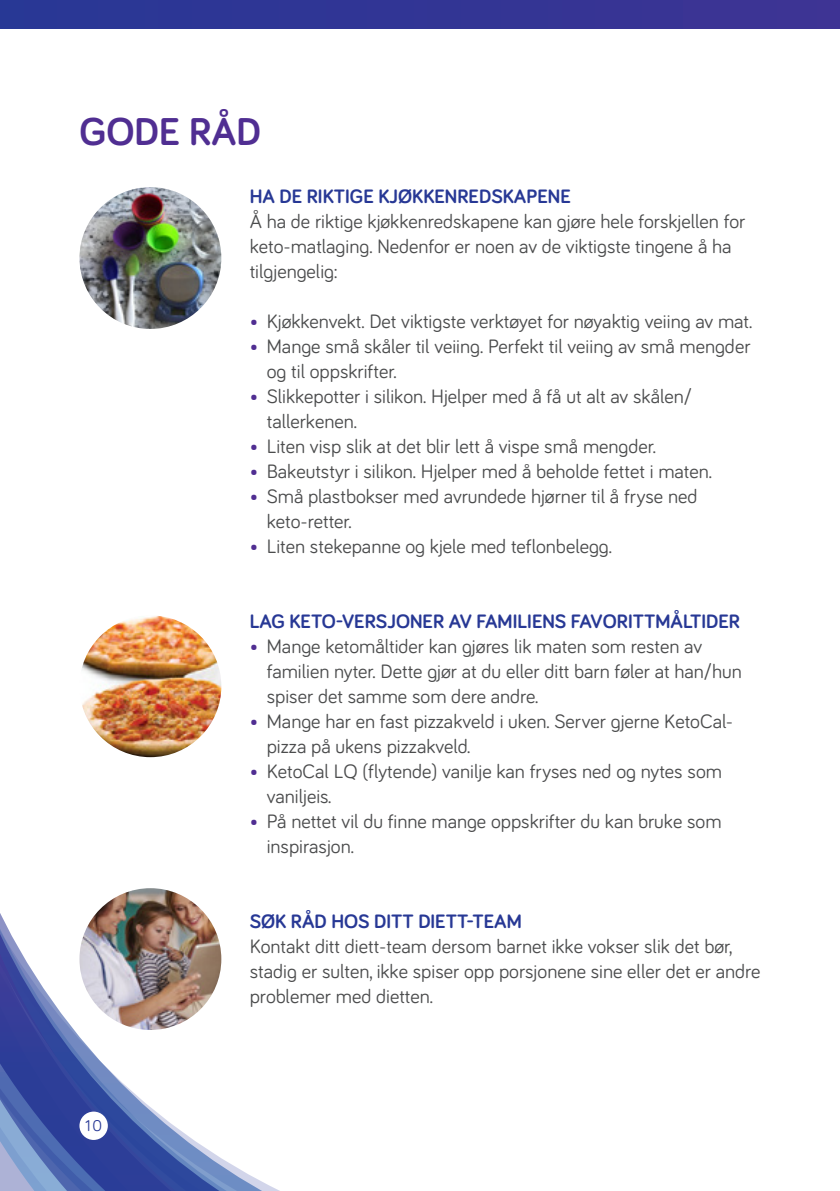
<style>
.page{position:relative;width:840px;height:1191px;background:#fff}
.page>*{position:absolute;margin:0;border:0;box-sizing:border-box;transform-origin:0 0}
.Tittel{font:700 40px "Bariol";color:#502e92}
.Brødtekst{font:20px/25px "Bariol";color:#4b4c4d}
.Mellomtittel{font:700 20px "Bariol";color:#273895}
.t1{font:16px "Bariol";color:#273895}
.s1{color:#502e92}
</style>
<div class="page">
<img style="left:79px;top:187px;width:142px;height:142px;border-radius:71px">
<img style="left:79px;top:615px;width:142px;height:142px;border-radius:71px">
<svg style="left:0;top:888px;width:280px;height:303px"></svg>
<img style="left:79px;top:888px;width:142px;height:142px;border-radius:71px">
<div style="left:0;top:0;width:839px;height:28px;background:#323595"></div>
<div style="left:79px;top:1111px;width:29px;height:29px;background:#fff;border-radius:50%"></div>
<p class="Tittel" style="left:79px;top:104px;width:183px">GODE RÅD</p>
<p class="Mellomtittel" style="left:249px;top:182px;width:322px">HA DE RIKTIGE KJØKKENREDSKAPENE</p>
<p class="Brødtekst" style="left:249px;top:208px;width:497px">Å ha de riktige kjøkkenredskapene kan gjøre hele forskjellen for keto-matlaging. Nedenfor er noen av de viktigste tingene å ha tilgjengelig:</p>
<p class="Brødtekst" style="left:249px;top:308px;width:504px"><span class="s1">•</span> Kjøkkenvekt. Det viktigste verktøyet for nøyaktig veiing av mat.</p>
<p class="Brødtekst" style="left:266px;top:333px;width:485px;text-indent:-17px"><span class="s1">•</span> Mange små skåler til veiing. Perfekt til veiing av små mengder og til oppskrifter.</p>
<p class="Brødtekst" style="left:266px;top:383px;width:426px;text-indent:-17px"><span class="s1">•</span> Slikkepotter i silikon. Hjelper med å få ut alt av skålen/ tallerkenen.</p>
<p class="Brødtekst" style="left:249px;top:433px;width:407px"><span class="s1">•</span> Liten visp slik at det blir lett å vispe små mengder.</p>
<p class="Brødtekst" style="left:249px;top:458px;width:463px"><span class="s1">•</span> Bakeutstyr i silikon. Hjelper med å beholde fettet i maten.</p>
<p class="Brødtekst" style="left:266px;top:483px;width:432px;text-indent:-17px"><span class="s1">•</span> Små plastbokser med avrundede hjørner til å fryse ned keto-retter.</p>
<p class="Brødtekst" style="left:249px;top:533px;width:363px"><span class="s1">•</span> Liten stekepanne og kjele med teflonbelegg.</p>
<p class="Mellomtittel" style="left:249px;top:607px;width:491px">LAG KETO-VERSJONER AV FAMILIENS FAVORITTMÅLTIDER</p>
<p class="Brødtekst" style="left:266px;top:633px;width:476px;text-indent:-17px"><span class="s1">•</span> Mange ketomåltider kan gjøres lik maten som resten av familien nyter. Dette gjør at du eller ditt barn føler at han/hun spiser det samme som dere andre.</p>
<p class="Brødtekst" style="left:266px;top:708px;width:467px;text-indent:-17px"><span class="s1">•</span> Mange har en fast pizzakveld i uken. Server gjerne KetoCal&shy;pizza på ukens pizzakveld.</p>
<p class="Brødtekst" style="left:266px;top:758px;width:456px;text-indent:-17px"><span class="s1">•</span> KetoCal LQ (flytende) vanilje kan fryses ned og nytes som vaniljeis.</p>
<p class="Brødtekst" style="left:266px;top:808px;width:456px;text-indent:-17px"><span class="s1">•</span> På nettet vil du finne mange oppskrifter du kan bruke som inspirasjon.</p>
<p class="t1" style="left:85px;top:1114px;width:18px">10</p>
<p class="Mellomtittel" style="left:249px;top:907px;width:273px">SØK RÅD HOS DITT DIETT-TEAM</p>
<p class="Brødtekst" style="left:249px;top:933px;width:512px">Kontakt ditt diett-team dersom barnet ikke vokser slik det bør, stadig er sulten, ikke spiser opp porsjonene sine eller det er andre problemer med dietten.</p>
</div>
